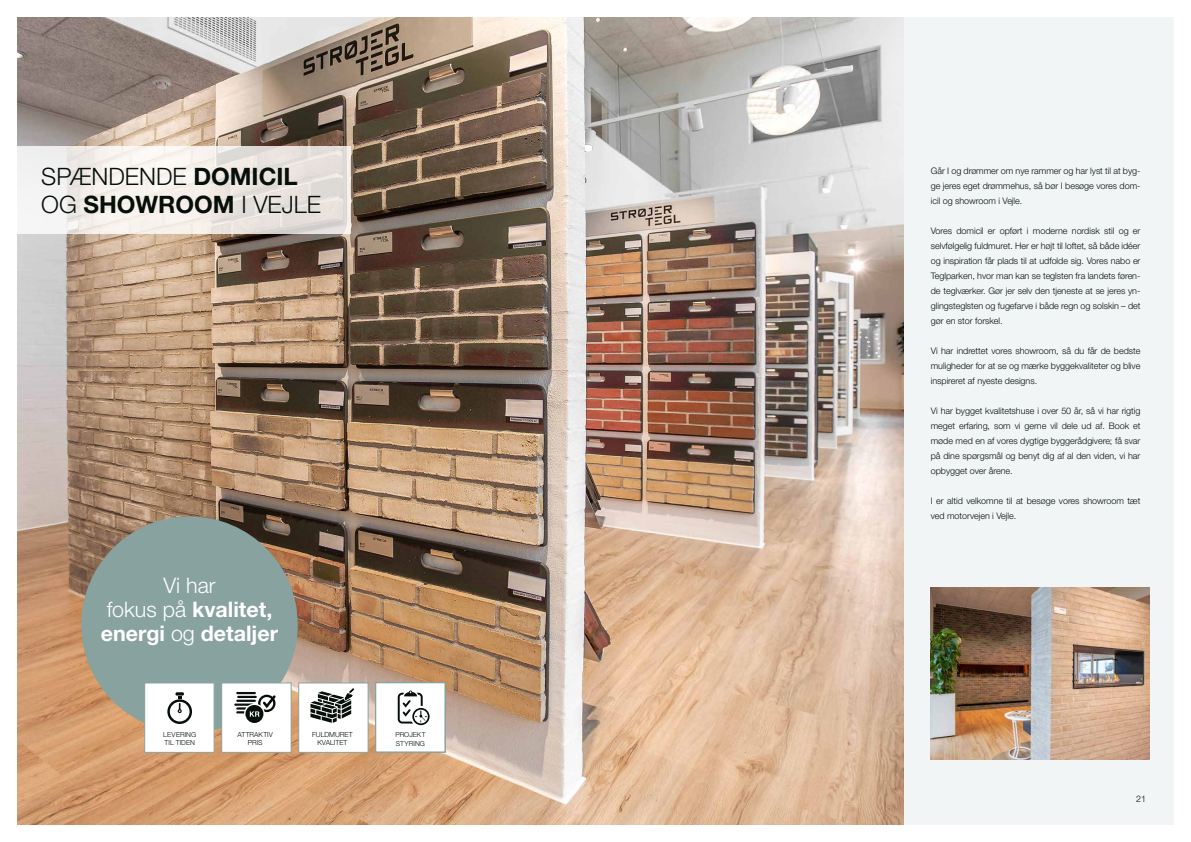
<style>
.page{position:relative;width:1191px;height:842px;background:#fff}
.page>*{position:absolute;margin:0;border:0;box-sizing:border-box;transform-origin:0 0}
.t1{font:300 24px/28.8px "Helvetica Neue LT Std";color:#060f09}
.t2{font:700 21.4px/24.1px "Helvetica Neue LT Std";color:#fff;text-align:center}
.t3{font:300 9px/15px "Helvetica Neue LT Std";letter-spacing:-.005em;color:#060f09;text-align:justify}
.t4{font:300 7px/8.5px "Helvetica Neue";color:#060f09;text-align:center}
.t5{font:300 6.9px/8.4px "Helvetica Neue";color:#060f09}
.s1{font-weight:700}
.s2{font-weight:300}
</style>
<div class="page">
<img style="left:17px;top:17px;width:887px;height:808px">
<svg style="left:17px;top:147px;width:333px;height:87px"></svg>
<div style="left:904px;top:17px;width:270px;height:808px;background:#f1f5f5"></div>
<img style="left:930px;top:587px;width:219px;height:172px">
<div style="left:81px;top:516px;width:217px;height:217px;background:#87a29f;border-radius:50%"></div>
<div style="left:144px;top:683px;width:70px;height:70px;background:#fff;border:1px solid #87a29f"></div>
<svg style="left:167px;top:692px;width:25px;height:32px"></svg>
<div style="left:221px;top:683px;width:70px;height:70px;background:#fff;border:1px solid #87a29f"></div>
<hr style="left:236px;top:692px;width:20px;height:2px;background:#060f09">
<svg style="left:234px;top:695px;width:42px;height:28px"></svg>
<div style="left:298px;top:683px;width:70px;height:70px;background:#fff;border:1px solid #87a29f"></div>
<div style="left:376px;top:683px;width:69px;height:69px;background:#fff"></div>
<svg style="left:398px;top:690px;width:31px;height:35px"></svg>
<div style="left:375px;top:682px;width:70px;height:70px;border:1px solid #87a29f"></div>
<svg style="left:310px;top:688px;width:44px;height:35px"></svg>
<h1 class="t1" style="left:41px;top:161px;width:281px">SPÆNDENDE <span class="s1">DOMICIL<br></span>OG <span class="s1">SHOWROOM</span> I VEJLE</h1>
<p class="t3" style="left:930px;top:163px;width:211px">Går I og drømmer om nye rammer og har lyst til at byg&shy;ge jeres eget drømmehus, så bør I besøge vores dom&shy;icil og showroom i Vejle.</p>
<p class="t3" style="left:930px;top:223px;width:211px">Vores domicil er opført i moderne nordisk stil og er selvfølgelig fuldmuret. Her er højt til loftet, så både idéer og inspiration får plads til at udfolde sig. Vores nabo er Teglparken, hvor man kan se teglsten fra landets føren&shy;de teglværker. Gør jer selv den tjeneste at se jeres yn&shy;glingsteglsten og fugefarve i både regn og solskin – det gør en stor forskel.</p>
<p class="t3" style="left:930px;top:343px;width:211px">Vi har indrettet vores showroom, så du får de bedste muligheder for at se og mærke byggekvaliteter og blive inspireret af nyeste designs.</p>
<p class="t3" style="left:930px;top:403px;width:211px">Vi har bygget kvalitetshuse i over 50 år, så vi har rigtig meget erfaring, som vi gerne vil dele ud af. Book et møde med en af vores dygtige byggerådgivere; få svar på dine spørgsmål og benyt dig af al den viden, vi har opbygget over årene.</p>
<p class="t3" style="left:930px;top:493px;width:211px">I er altid velkomne til at besøge vores showroom tæt ved motorvejen i Vejle.</p>
<h2 class="t2" style="left:101px;top:573px;width:179px"><span class="s2">Vi har<br>fokus på</span> kvalitet, energi <span class="s2">og</span> detaljer</h2>
<p class="t4" style="left:312px;top:730px;width:42px">FULDMURET<br>KVALITET</p>
<p class="t5" style="left:163px;top:730px;width:34px">LEVERING<br>TIL TIDEN</p>
<p class="t5" style="left:237px;top:730px;width:37px;text-align:center">ATTRAKTIV<br>PRIS</p>
<p class="t5" style="left:395px;top:730px;width:32px">PROJEKT<br>STYRING</p>
<p class="t3" style="left:1136px;top:791px;width:12px">21</p>
</div>
